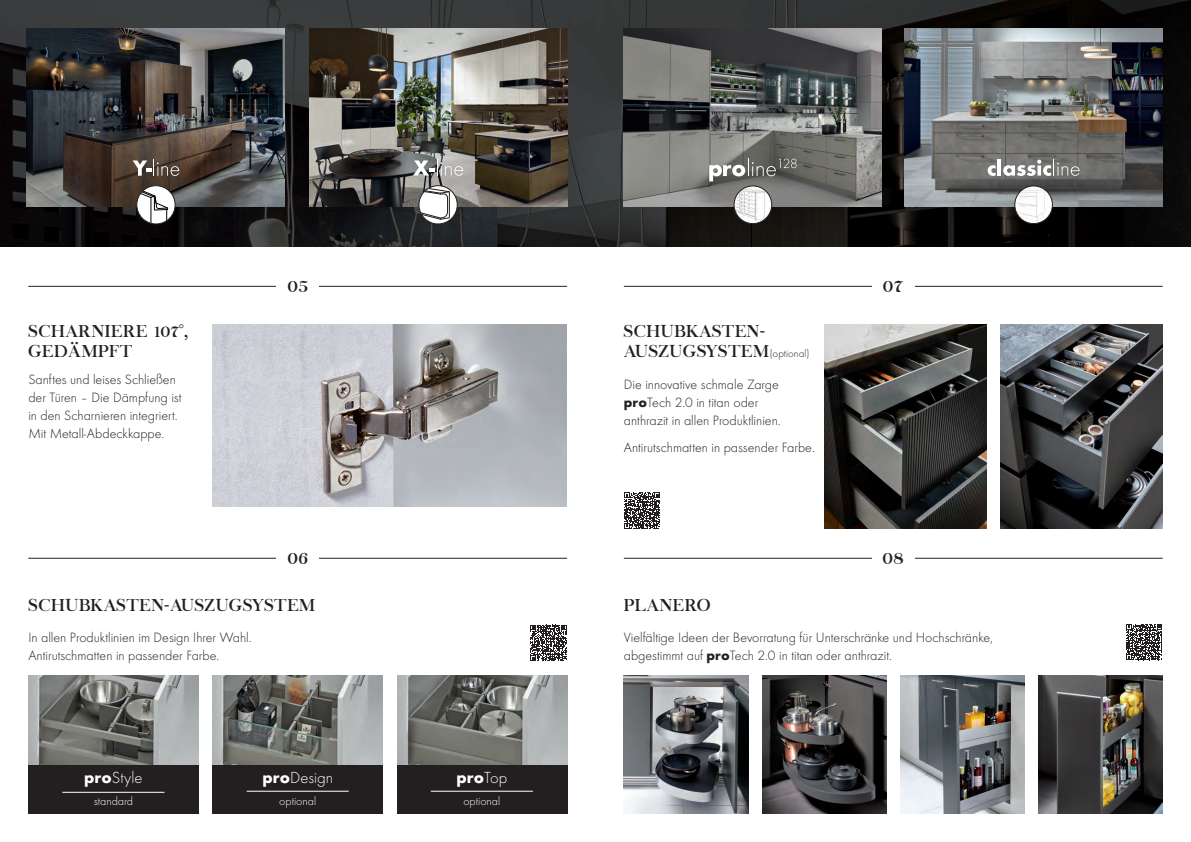
<style>
.page{position:relative;width:1191px;height:842px;background:#fff}
.page>*{position:absolute;margin:0;border:0;box-sizing:border-box;transform-origin:0 0}
.t1{font:18px "Chapaza";letter-spacing:.07em;color:#231f20}
.t2{font:17px/20px "Chapaza";letter-spacing:.04em;color:#231f20}
.t3{font:300 16.7px "Futura";color:#fff}
.t4{font:700 16.7px "Futura";color:#fff}
.t5{font:300 14px/18px "Futura";color:#231f20}
.t6{font:300 12px "Futura";color:#fff}
.s1{font-family:"Futura";font-weight:300;font-size:11px}
.s2{font-weight:700}
.s3{font-weight:300}
</style>
<div class="page">
<hr style="left:28px;top:286px;width:539px;height:1px;background:#231f20">
<div style="left:276px;top:279px;width:43px;height:20px;background:#fff"></div>
<hr style="left:28px;top:558px;width:539px;height:1px;background:#231f20">
<div style="left:276px;top:551px;width:43px;height:20px;background:#fff"></div>
<img style="left:28px;top:675px;width:170px;height:90px">
<img style="left:213px;top:675px;width:170px;height:90px">
<img style="left:397px;top:675px;width:170px;height:90px">
<img style="left:213px;top:325px;width:354px;height:181px">
<svg style="left:530px;top:625px;width:36px;height:36px"></svg>
<div style="left:28px;top:765px;width:170px;height:49px;background:#231f20"></div>
<div style="left:213px;top:765px;width:170px;height:49px;background:#231f20"></div>
<div style="left:397px;top:765px;width:170px;height:49px;background:#231f20"></div>
<hr style="left:62px;top:792px;width:102px;height:1px;background:#fff">
<hr style="left:247px;top:791px;width:102px;height:1px;background:#fff">
<hr style="left:431px;top:791px;width:102px;height:1px;background:#fff">
<img style="left:1000px;top:325px;width:162px;height:204px">
<img style="left:824px;top:325px;width:163px;height:204px">
<hr style="left:624px;top:286px;width:538px;height:1px;background:#231f20">
<div style="left:872px;top:279px;width:42px;height:20px;background:#fff"></div>
<hr style="left:624px;top:558px;width:538px;height:1px;background:#231f20">
<div style="left:872px;top:551px;width:42px;height:20px;background:#fff"></div>
<img style="left:624px;top:675px;width:124px;height:139px">
<img style="left:762px;top:675px;width:124px;height:139px">
<img style="left:900px;top:675px;width:124px;height:139px">
<img style="left:1038px;top:675px;width:124px;height:139px">
<svg style="left:624px;top:493px;width:36px;height:36px"></svg>
<svg style="left:1126px;top:624px;width:36px;height:36px"></svg>
<svg style="left:0;top:0;width:595px;height:247px"></svg>
<img style="left:309px;top:28px;width:258px;height:179px">
<img style="left:27px;top:28px;width:258px;height:179px">
<svg style="left:419px;top:186px;width:38px;height:38px"></svg>
<svg style="left:419px;top:188px;width:30px;height:32px"></svg>
<div style="left:418px;top:185px;width:40px;height:39px;border:1px solid #231f20;border-radius:50%"></div>
<svg style="left:137px;top:186px;width:38px;height:38px"></svg>
<div style="left:136px;top:185px;width:40px;height:39px;border:1px solid #231f20;border-radius:50%"></div>
<svg style="left:413px;top:159px;width:50px;height:17px"></svg>
<svg style="left:133px;top:159px;width:46px;height:17px"></svg>
<svg style="left:595px;top:0;width:596px;height:247px"></svg>
<img style="left:624px;top:28px;width:258px;height:179px">
<img style="left:904px;top:28px;width:258px;height:179px">
<img style="left:734px;top:186px;width:37px;height:38px;border-radius:19px">
<div style="left:733px;top:185px;width:39px;height:39px;border:1px solid #231f20;border-radius:50%"></div>
<img style="left:1014px;top:186px;width:38px;height:38px;border-radius:19px">
<div style="left:1014px;top:185px;width:39px;height:39px;border:1px solid #231f20;border-radius:50%"></div>
<svg style="left:709px;top:159px;width:87px;height:22px"></svg>
<svg style="left:987px;top:165px;width:8px;height:11px"></svg>
<hr style="left:997px;top:159px;width:4px;height:17px;background:#fff">
<svg style="left:1003px;top:159px;width:76px;height:17px"></svg>
<p class="t1" style="left:288px;top:275px;width:22px">05</p>
<p class="t1" style="left:883px;top:275px;width:22px">07</p>
<p class="t2" style="left:28px;top:321px;width:161px">SCHARNIERE 107°,<br>GEDÄMPFT</p>
<p class="t5" style="left:28px;top:370px;width:155px">Sanftes und leises Schließen der Türen – Die Dämpfung ist in den Scharnieren integriert.<br>Mit Metall-Abdeckkappe.</p>
<p class="t2" style="left:624px;top:321px;width:187px">SCHUBKASTEN-<br>AUSZUGSYSTEM<span class="s1">(optional)</span></p>
<p class="t5" style="left:624px;top:375px;width:158px">Die innovative schmale Zarge <span class="s2">pro</span>Tech 2.0 in titan oder anthrazit in allen Produktlinien.</p>
<p class="t5" style="left:624px;top:438px;width:192px">Antirutschmatten in passender Farbe.</p>
<p class="t1" style="left:288px;top:547px;width:22px">06</p>
<p class="t1" style="left:883px;top:547px;width:22px">08</p>
<p class="t2" style="left:28px;top:595px;width:288px">SCHUBKASTEN-AUSZUGSYSTEM</p>
<p class="t5" style="left:28px;top:628px;width:225px">In allen Produktlinien im Design Ihrer Wahl.<br>Antirutschmatten in passender Farbe.</p>
<p class="t2" style="left:624px;top:595px;width:88px">PLANERO</p>
<p class="t5" style="left:624px;top:628px;width:370px">Vielfältige Ideen der Bevorratung für Unterschränke und Hochschränke, abgestimmt auf <span class="s2">pro</span>Tech 2.0 in titan oder anthrazit.</p>
<p class="t3" style="left:84px;top:767px;width:60px"><span class="s2">pro</span>Style</p>
<p class="t6" style="left:94px;top:793px;width:41px">standard</p>
<p class="t3" style="left:262px;top:767px;width:72px"><span class="s2">pro</span>Design</p>
<p class="t6" style="left:279px;top:793px;width:38px">optional</p>
<p class="t4" style="left:456px;top:766px;width:52px">pro<span class="s3">Top</span></p>
<p class="t6" style="left:463px;top:793px;width:38px">optional</p>
</div>
